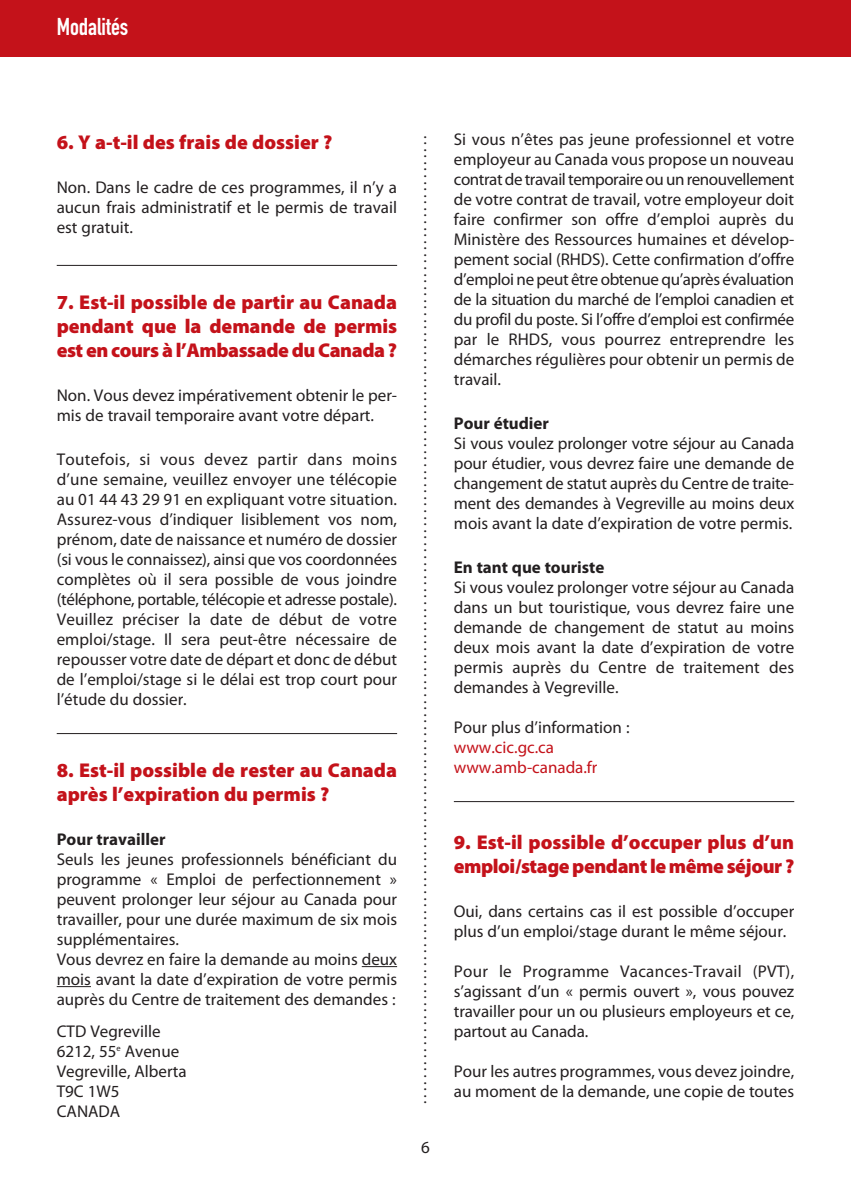
<style>
.page{position:relative;width:851px;height:1191px;background:#fff}
.page>*{position:absolute;margin:0;border:0;box-sizing:border-box;transform-origin:0 0}
.t1{font:24px "DIN Engschrift";color:#fff}
.t2{font:900 20px/24px "Myriad Pro";color:#c4121a;text-align:justify}
.t3{font:900 20px/24px "Myriad Pro";letter-spacing:-.025em;color:#c4121a}
.t4{font:17px/20px "Myriad Pro";color:#231f20;text-align:justify}
.t5{font:700 17px "Myriad Pro";color:#231f20}
.t6{font:17px/20px "Myriad Pro";color:#c4121a}
.t7{font:16px "Myriad Pro";color:#231f20}
</style>
<div class="page">
<div style="left:0;top:1px;width:850px;height:56px;background:#c4121a"></div>
<hr style="left:57px;top:265px;width:340px;height:1px;background:#231f20">
<hr style="left:57px;top:733px;width:340px;height:1px;background:#231f20">
<hr style="left:362px;top:966px;width:35px;height:1px;background:#231f20">
<hr style="left:57px;top:986px;width:34px;height:1px;background:#231f20">
<hr style="left:454px;top:801px;width:340px;height:1px;background:#231f20">
<h1 class="t1" style="left:57px;top:18px;width:73px">Modalités</h1>
<p class="t2" style="left:57px;top:131px;width:277px">6. Y a-t-il des frais de dossier ?</p>
<p class="t4" style="left:57px;top:178px;width:342px">Non. Dans le cadre de ces programmes, il n’y a aucun frais administratif et le permis de travail est gratuit.</p>
<p class="t2" style="left:57px;top:291px;width:342px">7. Est-il possible de partir au Canada pendant que la demande de permis est en cours à l’Ambassade du Canada ?</p>
<p class="t4" style="left:57px;top:386px;width:342px">Non. Vous devez impérativement obtenir le per&shy;mis de travail temporaire avant votre départ.</p>
<p class="t4" style="left:57px;top:450px;width:342px">Toutefois, si vous devez partir dans moins d’une semaine, veuillez envoyer une télécopie au 01 44 43 29 91 en expliquant votre situation.<br>Assurez-vous d’indiquer lisiblement vos nom, prénom, date de naissance et numéro de dossier (si vous le connaissez), ainsi que vos coordonnées complètes où il sera possible de vous joindre (téléphone, portable, télécopie et adresse postale).<br>Veuillez préciser la date de début de votre emploi/stage. Il sera peut-être nécessaire de repousser votre date de départ et donc de début de l’emploi/stage si le délai est trop court pour l’étude du dossier.</p>
<p class="t2" style="left:57px;top:759px;width:342px">8. Est-il possible de rester au Canada après l’expiration du permis ?</p>
<p class="t5" style="left:57px;top:832px;width:110px">Pour travailler</p>
<p class="t4" style="left:57px;top:850px;width:342px;text-align:left">Seuls les jeunes professionnels bénéficiant du programme « Emploi de perfectionnement » peuvent prolonger leur séjour au Canada pour travailler, pour une durée maximum de six mois supplémentaires.<br>Vous devrez en faire la demande au moins deux mois avant la date d’expiration de votre permis auprès du Centre de traitement des demandes :</p>
<p class="t4" style="left:57px;top:1022px;width:131px;text-align:left">CTD Vegreville<br>6212, 55<sup>e</sup> Avenue<br>Vegreville, Alberta<br>T9C 1W5<br>CANADA</p>
<p class="t7" style="left:414px;top:1104px;width:970px;rotate:-90deg">....................................................................................................................................................</p>
<p class="t4" style="left:421px;top:1138px;width:10px">6</p>
<p class="t4" style="left:454px;top:130px;width:342px">Si vous n’êtes pas jeune professionnel et votre employeur au Canada vous propose un nouveau contrat de travail temporaire ou un renouvellement de votre contrat de travail, votre employeur doit faire confirmer son offre d’emploi auprès du Ministère des Ressources humaines et dévelop&shy;pement social (RHDS). Cette confirmation d’offre d’emploi ne peut être obtenue qu’après évaluation de la situation du marché de l’emploi canadien et du profil du poste. Si l’offre d’emploi est confirmée par le RHDS, vous pourrez entreprendre les démarches régulières pour obtenir un permis de travail.</p>
<p class="t5" style="left:454px;top:416px;width:97px">Pour étudier</p>
<p class="t4" style="left:454px;top:434px;width:342px">Si vous voulez prolonger votre séjour au Canada pour étudier, vous devrez faire une demande de changement de statut auprès du Centre de traite&shy;ment des demandes à Vegreville au moins deux mois avant la date d’expiration de votre permis.</p>
<p class="t5" style="left:454px;top:560px;width:152px">En tant que touriste</p>
<p class="t4" style="left:454px;top:578px;width:342px">Si vous voulez prolonger votre séjour au Canada dans un but touristique, vous devrez faire une demande de changement de statut au moins deux mois avant la date d’expiration de votre permis auprès du Centre de traitement des demandes à Vegreville.</p>
<p class="t4" style="left:454px;top:718px;width:177px">Pour plus d’information :</p>
<p class="t6" style="left:454px;top:738px;width:145px">www.cic.gc.ca www.amb-canada.fr</p>
<p class="t3" style="left:454px;top:831px;width:342px">9. Est-il possible d’occuper plus d’un emploi/stage pendant le même séjour ?</p>
<p class="t4" style="left:454px;top:902px;width:342px">Oui, dans certains cas il est possible d’occuper plus d’un emploi/stage durant le même séjour.</p>
<p class="t4" style="left:454px;top:962px;width:342px">Pour le Programme Vacances-Travail (PVT), s’agissant d’un « permis ouvert », vous pouvez travailler pour un ou plusieurs employeurs et ce, partout au Canada.</p>
<p class="t4" style="left:454px;top:1062px;width:342px">Pour les autres programmes, vous devez joindre, au moment de la demande, une copie de toutes</p>
</div>
